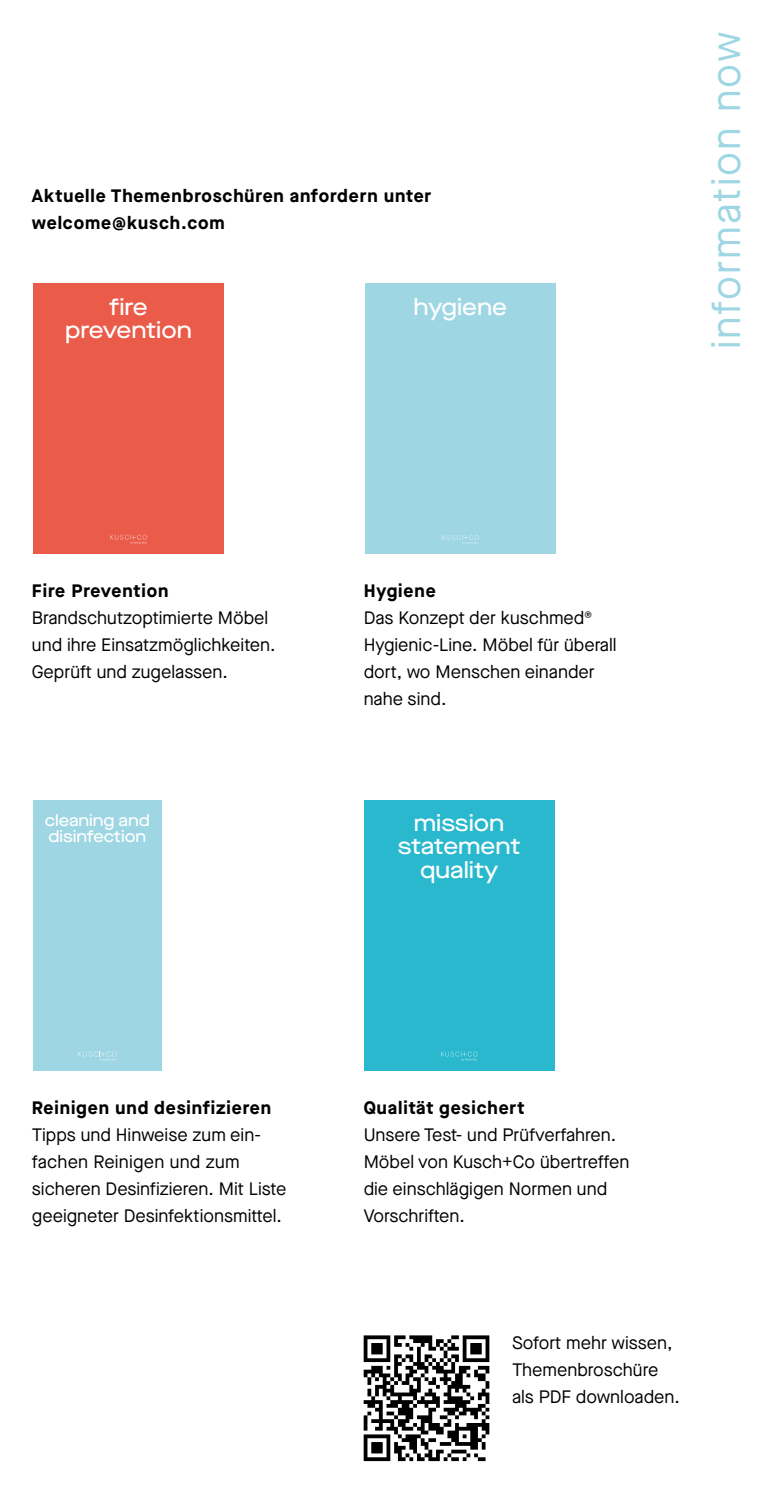
<style>
.page{position:relative;width:772px;height:1493px;background:#fff}
.page>*{position:absolute;margin:0;border:0;box-sizing:border-box;transform-origin:0 0}
.t1{font:40.5px "Maison Neue";letter-spacing:.05em;color:#9ed6e3}
.t2{font:500 23.18px/23.2px "Maison Neue Extended";color:#fff;text-align:center}
.t3{font:18px/27px "Maison Neue";color:#000}
.t4{font:700 18px/27px "Maison Neue";letter-spacing:.05em;color:#000}
.t5{font:500 16.43px/16.4px "Maison Neue Extended";color:#fff}
.s1{font-weight:700}
</style>
<div class="page">
<div style="left:33px;top:284px;width:191px;height:270px;background:#eb5b4a"></div>
<svg style="left:110px;top:535px;width:37px;height:9px"></svg>
<div style="left:365px;top:284px;width:191px;height:270px;background:#9ed6e3"></div>
<svg style="left:442px;top:535px;width:36px;height:9px"></svg>
<div style="left:33px;top:800px;width:129px;height:270px;background:#9ed6e3"></div>
<svg style="left:78px;top:1051px;width:39px;height:10px"></svg>
<svg style="left:364px;top:1335px;width:125px;height:126px"></svg>
<div style="left:364px;top:800px;width:190px;height:270px;background:#29b8ce"></div>
<svg style="left:441px;top:1051px;width:36px;height:9px"></svg>
<p class="t4" style="left:32px;top:181px;width:401px">Aktuelle Themenbroschüren anfordern unter welcome@kusch.com</p>
<p class="t2" style="left:65px;top:294px;width:128px">fire prevention</p>
<p class="t2" style="left:413px;top:294px;width:95px">hygiene</p>
<h1 class="t1" style="left:699px;top:349px;width:318px;rotate:-90deg">information now</h1>
<p class="t4" style="left:32px;top:577px;width:138px">Fire Prevention</p>
<p class="t3" style="left:32px;top:604px;width:245px">Brandschutzoptimierte Möbel und ihre Einsatzmöglichkeiten.<br>Geprüft und zugelassen.</p>
<p class="t5" style="left:45px;top:811px;width:106px">cleaning and disinfection</p>
<p class="t3" style="left:364px;top:577px;width:254px"><span class="s1">Hygiene<br></span>Das Konzept der kuschmed<sup>®<br></sup>Hygienic-Line. Möbel für überall dort, wo Menschen einander nahe sind.</p>
<p class="t2" style="left:398px;top:811px;width:124px">mission statement quality</p>
<p class="t4" style="left:32px;top:1093px;width:241px">Reinigen und desinfizieren</p>
<p class="t3" style="left:32px;top:1121px;width:256px">Tipps und Hinweise zum ein&shy;fachen Reinigen und zum sicheren Desinfizieren. Mit Liste geeigneter Desinfektionsmittel.</p>
<p class="t4" style="left:364px;top:1093px;width:162px">Qualität gesichert</p>
<p class="t3" style="left:364px;top:1121px;width:267px">Unsere Test- und Prüfverfahren.<br>Möbel von Kusch+Co übertreffen die einschlägigen Normen und<br>Vorschriften.</p>
<p class="t3" style="left:512px;top:1329px;width:169px">Sofort mehr wissen,<br>Themenbroschüre als PDF downloaden.</p>
</div>
